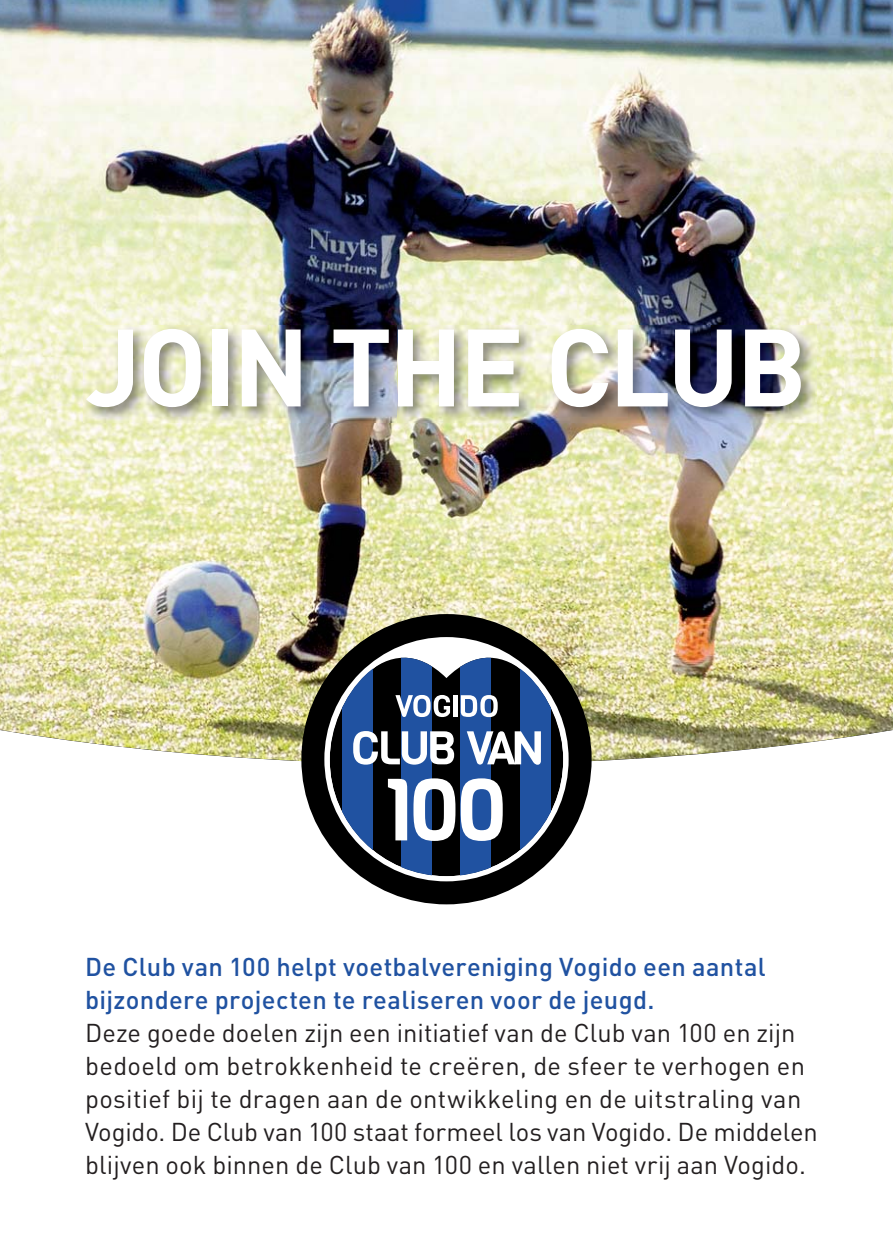
<style>
.page{position:relative;width:893px;height:1259px;background:#fff}
.page>*{position:absolute;margin:0;border:0;box-sizing:border-box;transform-origin:0 0}
.t1{font:700 108px "DIN";letter-spacing:-.03em;color:#fff}
.t2{font:25.5px/33px "DIN";letter-spacing:.005em;color:#231f20}
.t3{font:500 25.5px/33px "DIN";letter-spacing:.015em;color:#2052a1}
</style>
<div class="page">
<img style="left:0;top:0;width:893px;height:257px">
<img style="left:0;top:257px;width:893px;height:505px">
<svg style="left:301px;top:614px;width:291px;height:290px"></svg>
<svg style="left:330px;top:642px;width:233px;height:234px;background:#2f3030"></svg>
<svg style="left:342px;top:642px;width:31px;height:233px;background:#304e7d"></svg>
<svg style="left:402px;top:642px;width:30px;height:233px;fill:#2052a1"></svg>
<svg style="left:461px;top:642px;width:30px;height:233px;fill:#2052a1"></svg>
<svg style="left:520px;top:642px;width:30px;height:233px;background:#2f4d7c"></svg>
<svg style="left:353px;top:731px;width:101px;height:33px"></svg>
<svg style="left:467px;top:731px;width:74px;height:34px"></svg>
<svg style="left:388px;top:779px;width:19px;height:61px"></svg>
<svg style="left:413px;top:778px;width:42px;height:63px"></svg>
<svg style="left:461px;top:778px;width:42px;height:63px"></svg>
<svg style="left:395px;top:695px;width:55px;height:22px"></svg>
<div style="left:453px;top:695px;width:5px;height:22px;background:#fff"></div>
<svg style="left:461px;top:695px;width:37px;height:22px"></svg>
<img style="left:84px;top:325px;width:732px;height:97px">
<h1 class="t1" style="left:86px;top:329px;width:723px">JOIN THE CLUB</h1>
<p class="t3" style="left:85px;top:953px;width:682px">De Club van 100 helpt voetbalvereniging Vogido een aantal bijzondere projecten te realiseren voor de jeugd.</p>
<p class="t2" style="left:85px;top:1019px;width:734px">Deze goede doelen zijn een initiatief van de Club van 100 en zijn bedoeld om betrokkenheid te creëren, de sfeer te verhogen en positief bij te dragen aan de ontwikkeling en de uitstraling van Vogido. De Club van 100 staat formeel los van Vogido. De middelen blijven ook binnen de Club van 100 en vallen niet vrij aan Vogido.</p>
</div>
